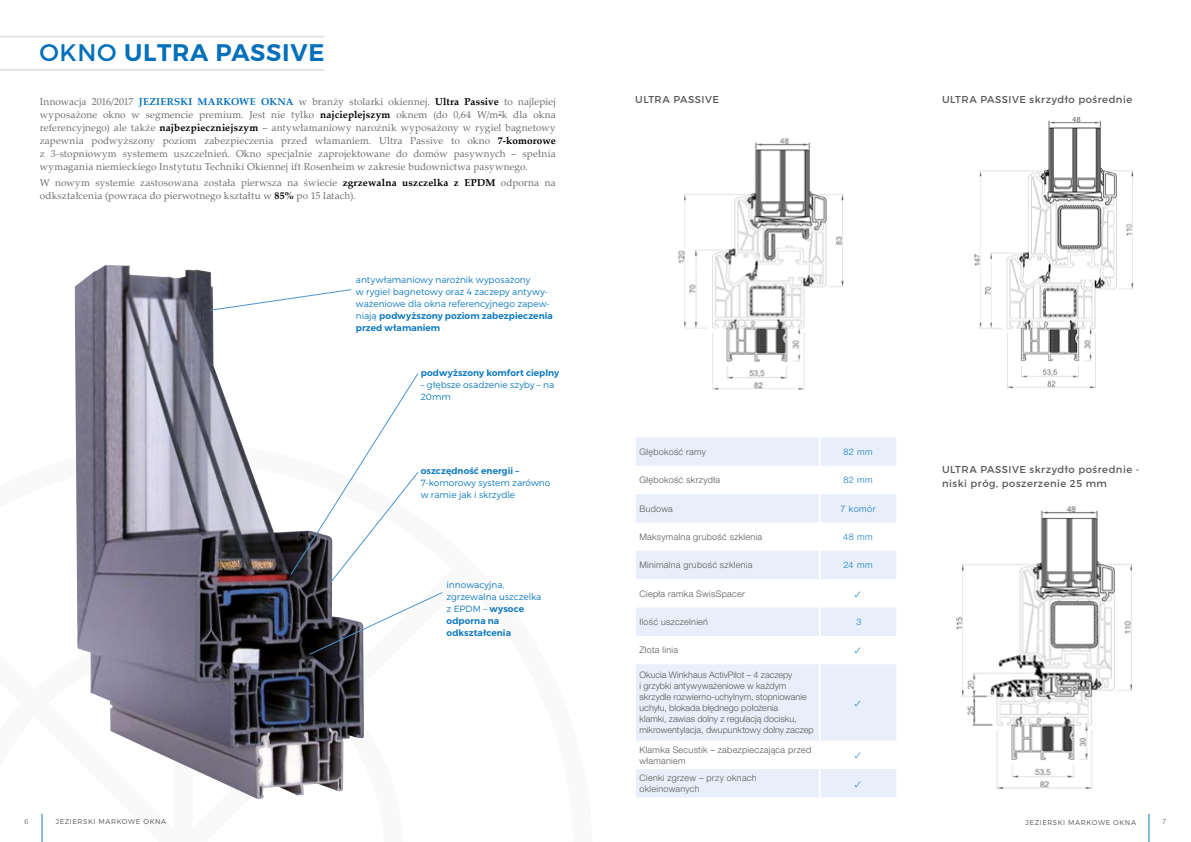
<style>
.page{position:relative;width:1191px;height:842px;background:#fff}
.page>*{position:absolute;margin:0;border:0;box-sizing:border-box;transform-origin:0 0}
.t1{font:600 24px "Montserrat";letter-spacing:.03em;color:#0070ba}
.t2{font:10px/13px "Palatino Linotype";letter-spacing:.015em;color:#706f6f;text-align:justify}
.t3{font:10px/14px "Montserrat";letter-spacing:.05em;color:#575756}
.t4{font:300 9px/12px "Montserrat";color:#0e7abf}
.t5{font:300 9px/11px "Helvetica Neue LT Pro";letter-spacing:.02em;color:#575756}
.t6{font:300 9px/11px "Helvetica Neue LT Pro";color:#575756}
.t7{font:600 9px "Montserrat";letter-spacing:.005em;color:#0e7abf}
.t8{font:300 9px "Helvetica Neue LT Pro";letter-spacing:.06em;color:#0e7abf}
.t9{font:9px "Minion Pro";color:#0e7abf}
.t10{font:300 7px "Montserrat";letter-spacing:.08em;color:#575756}
.t11{font:300 7px "Helvetica Neue LT Pro";color:#575756}
.s1{font-weight:400}
.s2{font-weight:700;color:#0070ba}
.s3{font-weight:700;color:#000}
.s4{font-weight:600}
</style>
<div class="page">
<img style="left:75px;top:265px;width:289px;height:534px">
<svg style="left:636px;top:437px;width:260px;height:360px;fill:#e9effa"></svg>
<hr style="left:818px;top:437px;width:2px;height:29px;background:#fff">
<hr style="left:818px;top:466px;width:2px;height:28px;background:#fff">
<hr style="left:818px;top:494px;width:2px;height:28px;background:#fff">
<hr style="left:818px;top:522px;width:2px;height:29px;background:#fff">
<hr style="left:818px;top:551px;width:2px;height:28px;background:#fff">
<hr style="left:818px;top:579px;width:2px;height:28px;background:#fff">
<hr style="left:818px;top:607px;width:2px;height:29px;background:#fff">
<hr style="left:818px;top:636px;width:2px;height:28px;background:#fff">
<hr style="left:818px;top:664px;width:2px;height:77px;background:#fff">
<hr style="left:818px;top:741px;width:2px;height:28px;background:#fff">
<hr style="left:818px;top:769px;width:2px;height:28px;background:#fff">
<svg style="left:308px;top:591px;width:135px;height:65px"></svg>
<svg style="left:290px;top:372px;width:129px;height:212px"></svg>
<svg style="left:209px;top:288px;width:143px;height:23px"></svg>
<hr style="left:0;top:69px;width:324px;height:2px;background:#e3e3e3">
<hr style="left:0;top:36px;width:324px;height:2px;background:#e3e3e3">
<img style="left:678px;top:138px;width:166px;height:252px">
<img style="left:974px;top:118px;width:160px;height:271px">
<img style="left:956px;top:507px;width:177px;height:282px">
<svg style="left:42px;top:814px;width:1px;height:28px"></svg>
<svg style="left:1148px;top:814px;width:1px;height:28px"></svg>
<h1 class="t1" style="left:39px;top:38px;width:286px"><span class="s1">OKNO</span> ULTRA PASSIVE</h1>
<p class="t2" style="left:40px;top:95px;width:517px">Innowacja 2016/2017 <span class="s2">JEZIERSKI MARKOWE OKNA</span> w branży stolarki okiennej. <span class="s3">Ultra Passive</span> to najlepiej wyposażone okno w segmencie premium. Jest nie tylko <span class="s3">najcieplejszym</span> oknem (do 0,64 W/m<sup>2</sup>k dla okna referencyjnego) ale także <span class="s3">najbezpieczniejszym</span> – antywłamaniowy narożnik wyposażony w rygiel bagnetowy zapewnia podwyższony poziom zabezpieczenia przed włamaniem. Ultra Passive to okno <span class="s3">7-komorowe </span>z 3-stopniowym systemem uszczelnień. Okno specjalnie zaprojektowane do domów pasywnych – spełnia wymagania niemieckiego Instytutu Techniki Okiennej ift Rosenheim w zakresie budownictwa pasywnego.</p>
<p class="t2" style="left:40px;top:176px;width:517px">W nowym systemie zastosowana została pierwsza na świecie <span class="s3">zgrzewalna uszczelka z EPDM</span> odporna na odkształcenia (powraca do pierwotnego kształtu w <span class="s3">85%</span> po 15 latach).</p>
<p class="t4" style="left:356px;top:274px;width:198px">antywłamaniowy narożnik wyposażony<br>w rygiel bagnetowy oraz 4 zaczepy antywy&shy;ważeniowe dla okna referencyjnego zapew&shy;niają <span class="s4">podwyższony poziom zabezpieczenia przed włamaniem</span></p>
<p class="t7" style="left:421px;top:367px;width:140px">podwyższony komfort cieplny</p>
<p class="t4" style="left:421px;top:378px;width:135px">– głębsze osadzenie szyby – na<br>20mm</p>
<p class="t7" style="left:421px;top:465px;width:100px">oszczędność energii –</p>
<p class="t4" style="left:421px;top:477px;width:131px">7-komorowy system zarówno w ramie jak i skrzydle</p>
<p class="t4" style="left:446px;top:579px;width:96px">innowacyjna, zgrzewalna uszczelka z EPDM – <span class="s4">wysoce odporna na odkształcenia</span></p>
<p class="t3" style="left:635px;top:93px;width:85px">ULTRA PASSIVE</p>
<p class="t3" style="left:942px;top:93px;width:192px">ULTRA PASSIVE skrzydło pośrednie</p>
<p class="t5" style="left:639px;top:446px;width:68px">Głębokość ramy</p>
<p class="t8" style="left:843px;top:446px;width:31px">82 mm</p>
<p class="t5" style="left:639px;top:474px;width:82px">Głębokość skrzydła</p>
<p class="t8" style="left:843px;top:474px;width:31px">82 mm</p>
<p class="t5" style="left:639px;top:503px;width:35px">Budowa</p>
<p class="t8" style="left:840px;top:503px;width:37px">7 komór</p>
<p class="t5" style="left:639px;top:531px;width:124px">Maksymalna grubość szklenia</p>
<p class="t8" style="left:843px;top:531px;width:31px">48 mm</p>
<p class="t5" style="left:639px;top:559px;width:115px">Minimalna grubość szklenia</p>
<p class="t8" style="left:843px;top:559px;width:30px">24 mm</p>
<p class="t5" style="left:639px;top:588px;width:107px">Ciepła ramka SwisSpacer</p>
<p class="t9" style="left:855px;top:588px;width:8px">✓</p>
<p class="t5" style="left:639px;top:616px;width:70px">Ilość uszczelnień</p>
<p class="t8" style="left:856px;top:616px;width:7px">3</p>
<p class="t5" style="left:639px;top:644px;width:40px">Złota linia</p>
<p class="t9" style="left:855px;top:644px;width:8px">✓</p>
<p class="t6" style="left:639px;top:669px;width:176px">Okucia Winkhaus ActivPilot – 4 zaczepy<br>i grzybki antywyważeniowe w każdym skrzydle rozwierno-uchylnym, stopniowanie uchyłu, blokada błędnego położenia<br>klamki, zawias dolny z regulacją docisku, mikrowentylacja, dwupunktowy dolny zaczep</p>
<p class="t9" style="left:855px;top:697px;width:8px">✓</p>
<p class="t5" style="left:639px;top:744px;width:173px">Klamka Secustik – zabezpieczająca przed włamaniem</p>
<p class="t9" style="left:855px;top:749px;width:8px">✓</p>
<p class="t5" style="left:639px;top:772px;width:119px">Cienki zgrzew – przy oknach okleinowanych</p>
<p class="t9" style="left:855px;top:778px;width:8px">✓</p>
<p class="t3" style="left:942px;top:463px;width:199px">ULTRA PASSIVE skrzydło pośrednie - niski próg, poszerzenie 25 mm</p>
<p class="t11" style="left:24px;top:818px;width:5px">6</p>
<p class="t10" style="left:56px;top:818px;width:112px">JEZIERSKI MARKOWE OKNA</p>
<p class="t10" style="left:1025px;top:818px;width:112px">JEZIERSKI MARKOWE OKNA</p>
<p class="t11" style="left:1162px;top:818px;width:5px">7</p>
</div>
